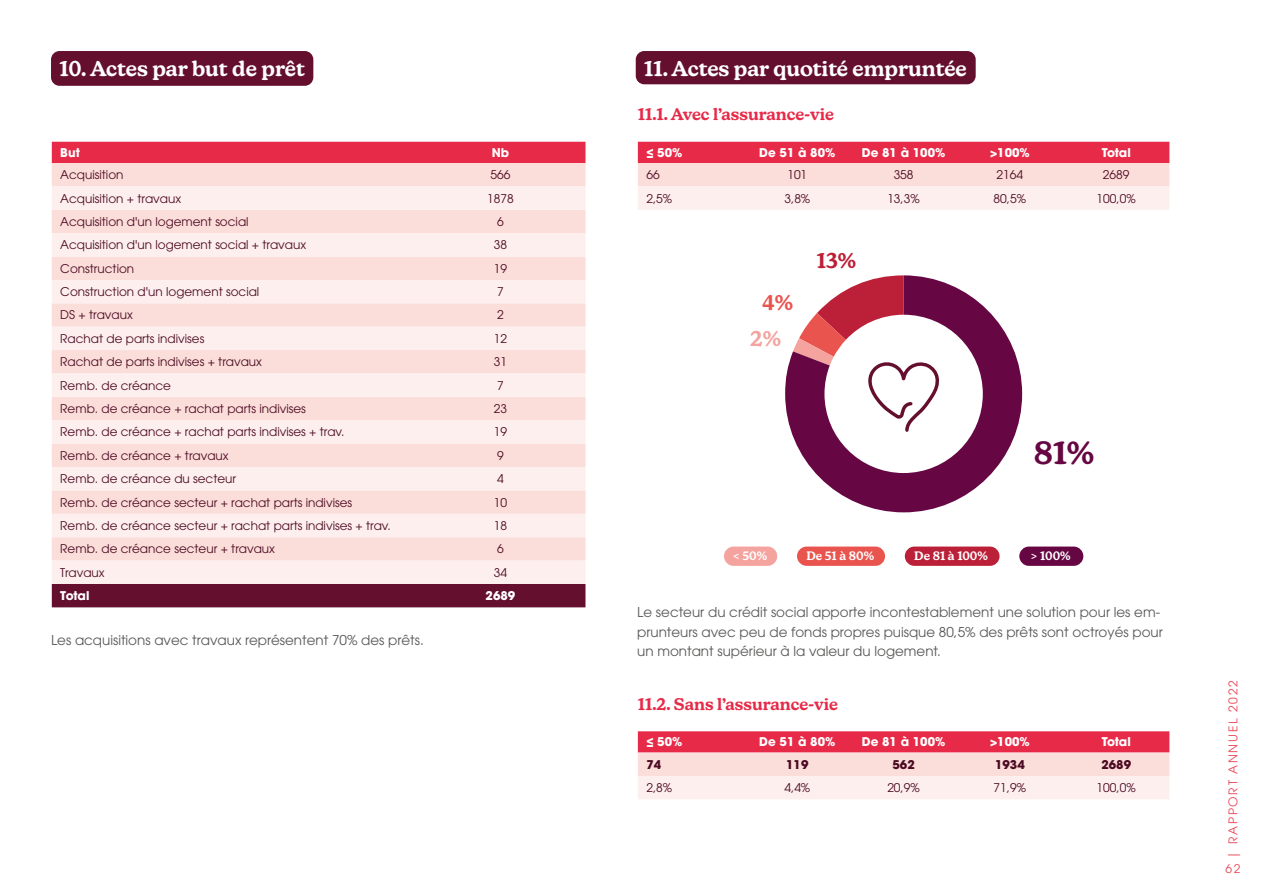
<style>
.page{position:relative;width:1263px;height:893px;background:#fff}
.page>*{position:absolute;margin:0;border:0;box-sizing:border-box;transform-origin:0 0}
.t1{font:600 31.5px "New Kansas";color:#660743}
.t2{font:600 21px "New Kansas";color:#fff}
.t3{font:600 21px "New Kansas";color:#bc2038}
.t4{font:600 21px "New Kansas";color:#ea544f}
.t5{font:600 21px "New Kansas";color:#f4a39e}
.t6{font:600 16.5px "New Kansas";color:#e62a48}
.t7{font:13.5px/19.2px "ITC Avant Garde Pro";color:#575756}
.t8{font:12px "ITC Avant Garde Pro";color:#4c0a23}
.t9{font:700 12px "ITC Avant Garde Pro";color:#fff}
.t10{font:600 12px "New Kansas";color:#fff}
.t11{font:12px "ITC Avant Garde Pro";letter-spacing:.14em;color:#e94756}
.t12{font:700 12px "ITC Avant Garde Pro";color:#4c0a23}
</style>
<div class="page">
<div style="left:51px;top:51px;width:262px;height:35px;background:#650f2f;border-radius:9px"></div>
<div style="left:636px;top:51px;width:340px;height:33px;background:#650f2f;border-radius:9px"></div>
<div style="left:52px;top:142px;width:533px;height:21px;background:#e62a48"></div>
<div style="left:52px;top:163px;width:533px;height:23px;background:#fbddd9"></div>
<svg style="left:52px;top:186px;width:533px;height:398px;background:#fce6e3"></svg>
<div style="left:52px;top:584px;width:533px;height:23px;background:#650f2f"></div>
<svg style="left:638px;top:142px;width:531px;height:68px;background:#f5acb3"></svg>
<svg style="left:638px;top:731px;width:531px;height:68px;background:#f5acb3"></svg>
<svg style="left:785px;top:281px;width:237px;height:231px"></svg>
<div style="left:724px;top:547px;width:53px;height:19px;background:#f4a39e;border-radius:10px"></div>
<div style="left:797px;top:547px;width:88px;height:19px;background:#ea544f;border-radius:10px"></div>
<div style="left:905px;top:547px;width:94px;height:19px;background:#bc2038;border-radius:10px"></div>
<div style="left:1019px;top:547px;width:64px;height:19px;background:#660743;border-radius:10px"></div>
<svg style="left:793px;top:275px;width:149px;height:159px"></svg>
<h2 class="t2" style="left:60px;top:56px;width:247px">10. Actes par but de prêt</h2>
<h2 class="t2" style="left:644px;top:56px;width:324px">11. Actes par quotité empruntée</h2>
<p class="t9" style="left:60px;top:144px;width:21px">But</p>
<p class="t9" style="left:492px;top:144px;width:19px">Nb</p>
<p class="t8" style="left:60px;top:167px;width:65px">Acquisition</p>
<p class="t8" style="left:490px;top:167px;width:21px">566</p>
<p class="t8" style="left:60px;top:191px;width:122px">Acquisition + travaux</p>
<p class="t8" style="left:487px;top:191px;width:28px">1878</p>
<p class="t8" style="left:60px;top:214px;width:190px">Acquisition d'un logement social</p>
<p class="t8" style="left:497px;top:214px;width:8px">6</p>
<p class="t8" style="left:60px;top:237px;width:247px">Acquisition d'un logement social + travaux</p>
<p class="t8" style="left:494px;top:237px;width:15px">38</p>
<p class="t8" style="left:60px;top:261px;width:75px">Construction</p>
<p class="t8" style="left:494px;top:261px;width:15px">19</p>
<p class="t8" style="left:60px;top:284px;width:201px">Construction d'un logement social</p>
<p class="t8" style="left:497px;top:284px;width:8px">7</p>
<p class="t8" style="left:60px;top:308px;width:74px">DS + travaux</p>
<p class="t8" style="left:497px;top:308px;width:8px">2</p>
<p class="t8" style="left:60px;top:331px;width:146px">Rachat de parts indivises</p>
<p class="t8" style="left:494px;top:331px;width:15px">12</p>
<p class="t8" style="left:60px;top:354px;width:203px">Rachat de parts indivises + travaux</p>
<p class="t8" style="left:494px;top:354px;width:15px">31</p>
<p class="t8" style="left:60px;top:378px;width:112px">Remb. de créance</p>
<p class="t8" style="left:497px;top:378px;width:8px">7</p>
<p class="t8" style="left:60px;top:401px;width:247px">Remb. de créance + rachat parts indivises</p>
<p class="t8" style="left:494px;top:401px;width:15px">23</p>
<p class="t8" style="left:60px;top:425px;width:286px">Remb. de créance + rachat parts indivises + trav.</p>
<p class="t8" style="left:494px;top:425px;width:15px">19</p>
<p class="t8" style="left:60px;top:448px;width:170px">Remb. de créance + travaux</p>
<p class="t8" style="left:497px;top:448px;width:8px">9</p>
<p class="t8" style="left:60px;top:471px;width:177px">Remb. de créance du secteur</p>
<p class="t8" style="left:497px;top:471px;width:8px">4</p>
<p class="t8" style="left:60px;top:495px;width:293px">Remb. de créance secteur + rachat parts indivises</p>
<p class="t8" style="left:494px;top:495px;width:15px">10</p>
<p class="t8" style="left:60px;top:518px;width:332px">Remb. de créance secteur + rachat parts indivises + trav.</p>
<p class="t8" style="left:494px;top:518px;width:15px">18</p>
<p class="t8" style="left:60px;top:541px;width:216px">Remb. de créance secteur + travaux</p>
<p class="t8" style="left:497px;top:541px;width:8px">6</p>
<p class="t8" style="left:60px;top:565px;width:46px">Travaux</p>
<p class="t8" style="left:494px;top:565px;width:15px">34</p>
<p class="t9" style="left:60px;top:588px;width:31px">Total</p>
<p class="t9" style="left:486px;top:588px;width:31px">2689</p>
<p class="t7" style="left:51px;top:630px;width:374px">Les acquisitions avec travaux représentent 70% des prêts.</p>
<h3 class="t6" style="left:638px;top:105px;width:198px">11.1. Avec l’assurance-vie</h3>
<p class="t9" style="left:646px;top:144px;width:38px">≤ 50%</p>
<p class="t9" style="left:759px;top:144px;width:78px">De 51 à 80%</p>
<p class="t9" style="left:862px;top:144px;width:85px">De 81 à 100%</p>
<p class="t9" style="left:990px;top:144px;width:41px">&gt;100%</p>
<p class="t9" style="left:1102px;top:144px;width:31px">Total</p>
<p class="t8" style="left:646px;top:167px;width:15px">66</p>
<p class="t8" style="left:787px;top:167px;width:21px">101</p>
<p class="t8" style="left:894px;top:167px;width:21px">358</p>
<p class="t8" style="left:997px;top:167px;width:28px">2164</p>
<p class="t8" style="left:1103px;top:167px;width:28px">2689</p>
<p class="t8" style="left:646px;top:191px;width:27px">2,5%</p>
<p class="t8" style="left:784px;top:191px;width:27px">3,8%</p>
<p class="t8" style="left:887px;top:191px;width:34px">13,3%</p>
<p class="t8" style="left:994px;top:191px;width:34px">80,5%</p>
<p class="t8" style="left:1097px;top:191px;width:41px">100,0%</p>
<h2 class="t4" style="left:762px;top:290px;width:32px">4%</h2>
<h2 class="t5" style="left:750px;top:326px;width:32px">2%</h2>
<h2 class="t3" style="left:817px;top:248px;width:41px">13%</h2>
<h1 class="t1" style="left:1034px;top:434px;width:62px">81%</h1>
<p class="t10" style="left:733px;top:549px;width:36px">&lt; 50%</p>
<p class="t10" style="left:806px;top:549px;width:69px">De 51 à 80%</p>
<p class="t10" style="left:914px;top:549px;width:75px">De 81 à 100%</p>
<p class="t10" style="left:1030px;top:549px;width:42px">&gt; 100%</p>
<p class="t7" style="left:637px;top:603px;width:527px">Le secteur du crédit social apporte incontestablement une solution pour les em&shy;prunteurs avec peu de fonds propres puisque 80,5% des prêts sont octroyés pour un montant supérieur à la valeur du logement.</p>
<h3 class="t6" style="left:638px;top:694px;width:202px">11.2. Sans l’assurance-vie</h3>
<p class="t9" style="left:646px;top:734px;width:38px">≤ 50%</p>
<p class="t9" style="left:759px;top:734px;width:78px">De 51 à 80%</p>
<p class="t9" style="left:862px;top:734px;width:85px">De 81 à 100%</p>
<p class="t9" style="left:990px;top:734px;width:41px">&gt;100%</p>
<p class="t9" style="left:1102px;top:734px;width:31px">Total</p>
<p class="t12" style="left:646px;top:756px;width:16px">74</p>
<p class="t12" style="left:786px;top:756px;width:24px">119</p>
<p class="t12" style="left:892px;top:756px;width:24px">562</p>
<p class="t12" style="left:995px;top:756px;width:31px">1934</p>
<p class="t12" style="left:1101px;top:756px;width:31px">2689</p>
<p class="t8" style="left:646px;top:780px;width:27px">2,8%</p>
<p class="t8" style="left:784px;top:780px;width:27px">4,4%</p>
<p class="t8" style="left:887px;top:780px;width:34px">20,9%</p>
<p class="t8" style="left:994px;top:780px;width:34px">71,9%</p>
<p class="t8" style="left:1097px;top:780px;width:41px">100,0%</p>
<p class="t11" style="left:1225px;top:859px;width:180px;rotate:-90deg">| RAPPORT ANNUEL 2022</p>
<p class="t11" style="left:1225px;top:861px;width:16px">62</p>
</div>
